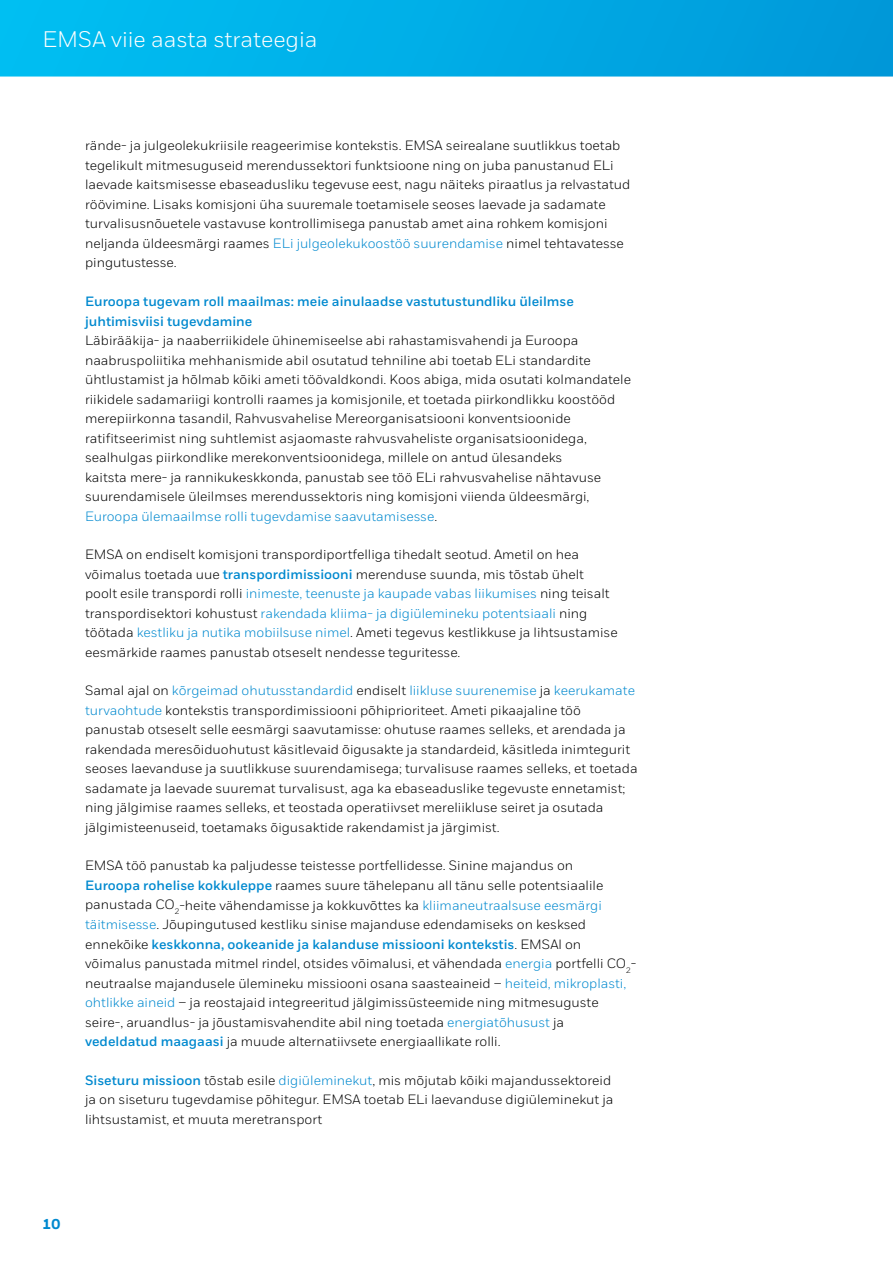
<style>
.page{position:relative;width:893px;height:1263px;background:#fff}
.page>*{position:absolute;margin:0;border:0;box-sizing:border-box;transform-origin:0 0}
.t1{font:300 22.5px "Fort";color:#fff}
.t2{font:700 14.25px "Fort";color:#0089cf}
.t3{font:300 13.5px/19.5px "Fort";color:#000}
.t4{font:500 13.5px/19.5px "Fort";color:#0089cf}
.s1{color:#0089cf}
.s2{font-weight:500;color:#0089cf}
</style>
<div class="page">
<svg style="left:0;top:0;width:893px;height:77px;background:#01ace6"></svg>
<h1 class="t1" style="left:43px;top:26px;width:277px">EMSA viie aasta strateegia</h1>
<p class="t3" style="left:85px;top:136px;width:547px">rände- ja julgeolekukriisile reageerimise kontekstis. EMSA seirealane suutlikkus toetab tegelikult mitmesuguseid merendussektori funktsioone ning on juba panustanud ELi laevade kaitsmisesse ebaseadusliku tegevuse eest, nagu näiteks piraatlus ja relvastatud röövimine. Lisaks komisjoni üha suuremale toetamisele seoses laevade ja sadamate turvalisusnõuetele vastavuse kontrollimisega panustab amet aina rohkem komisjoni neljanda üldeesmärgi raames <span class="s1">ELi julgeolekukoostöö suurendamise</span> nimel tehtavatesse pingutustesse.</p>
<p class="t4" style="left:85px;top:292px;width:490px">Euroopa tugevam roll maailmas: meie ainulaadse vastutustundliku üleilmse juhtimisviisi tugevdamine</p>
<p class="t3" style="left:85px;top:331px;width:547px">Läbirääkija- ja naaberriikidele ühinemiseelse abi rahastamisvahendi ja Euroopa naabruspoliitika mehhanismide abil osutatud tehniline abi toetab ELi standardite ühtlustamist ja hõlmab kõiki ameti töövaldkondi. Koos abiga, mida osutati kolmandatele riikidele sadamariigi kontrolli raames ja komisjonile, et toetada piirkondlikku koostööd merepiirkonna tasandil, Rahvusvahelise Mereorganisatsiooni konventsioonide ratifitseerimist ning suhtlemist asjaomaste rahvusvaheliste organisatsioonidega, sealhulgas piirkondlike merekonventsioonidega, millele on antud ülesandeks<br>kaitsta mere- ja rannikukeskkonda, panustab see töö ELi rahvusvahelise nähtavuse suurendamisele üleilmses merendussektoris ning komisjoni viienda üldeesmärgi, <span class="s1">Euroopa ülemaailmse rolli tugevdamise saavutamisesse</span>.</p>
<p class="t3" style="left:85px;top:545px;width:534px">EMSA on endiselt komisjoni transpordiportfelliga tihedalt seotud. Ametil on hea võimalus toetada uue <span class="s2">transpordimissiooni</span> merenduse suunda, mis tõstab ühelt poolt esile transpordi rolli <span class="s1">inimeste, teenuste ja kaupade vabas liikumises</span> ning teisalt transpordisektori kohustust <span class="s1">rakendada kliima- ja digiülemineku potentsiaali</span> ning töötada <span class="s1">kestliku ja nutika mobiilsuse nimel</span>. Ameti tegevus kestlikkuse ja lihtsustamise eesmärkide raames panustab otseselt nendesse teguritesse.</p>
<p class="t3" style="left:85px;top:681px;width:554px">Samal ajal on <span class="s1">kõrgeimad ohutusstandardid</span> endiselt <span class="s1">liikluse suurenemise</span> ja <span class="s1">keerukamate turvaohtude</span> kontekstis transpordimissiooni põhiprioriteet. Ameti pikaajaline töö panustab otseselt selle eesmärgi saavutamisse: ohutuse raames selleks, et arendada ja rakendada meresõiduohutust käsitlevaid õigusakte ja standardeid, käsitleda inimtegurit seoses laevanduse ja suutlikkuse suurendamisega; turvalisuse raames selleks, et toetada sadamate ja laevade suuremat turvalisust, aga ka ebaseaduslike tegevuste ennetamist; ning jälgimise raames selleks, et teostada operatiivset mereliikluse seiret ja osutada jälgimisteenuseid, toetamaks õigusaktide rakendamist ja järgimist.</p>
<p class="t3" style="left:85px;top:856px;width:553px">EMSA töö panustab ka paljudesse teistesse portfellidesse. Sinine majandus on<br><span class="s2">Euroopa rohelise kokkuleppe</span> raames suure tähelepanu all tänu selle potentsiaalile panustada CO<sub>2</sub>-heite vähendamisse ja kokkuvõttes ka <span class="s1">kliimaneutraalsuse eesmärgi täitmisesse</span>. Jõupingutused kestliku sinise majanduse edendamiseks on kesksed ennekõike <span class="s2">keskkonna, ookeanide ja kalanduse missiooni kontekstis</span>. EMSAl on võimalus panustada mitmel rindel, otsides võimalusi, et vähendada <span class="s1">energia</span> portfelli CO<sub>2</sub>- neutraalse majandusele ülemineku missiooni osana saasteaineid – <span class="s1">heiteid, mikroplasti, ohtlikke aineid</span> – ja reostajaid integreeritud jälgimissüsteemide ning mitmesuguste seire-, aruandlus- ja jõustamisvahendite abil ning toetada <span class="s1">energiatõhusust</span> ja <span class="s2">vedeldatud maagaasi</span> ja muude alternatiivsete energiaallikate rolli.</p>
<p class="t3" style="left:85px;top:1070px;width:530px"><span class="s2">Siseturu missioon</span> tõstab esile <span class="s1">digiüleminekut</span>, mis mõjutab kõiki majandussektoreid ja on siseturu tugevdamise põhitegur. EMSA toetab ELi laevanduse digiüleminekut ja lihtsustamist, et muuta meretransport</p>
<p class="t2" style="left:43px;top:1215px;width:19px">10</p>
</div>
